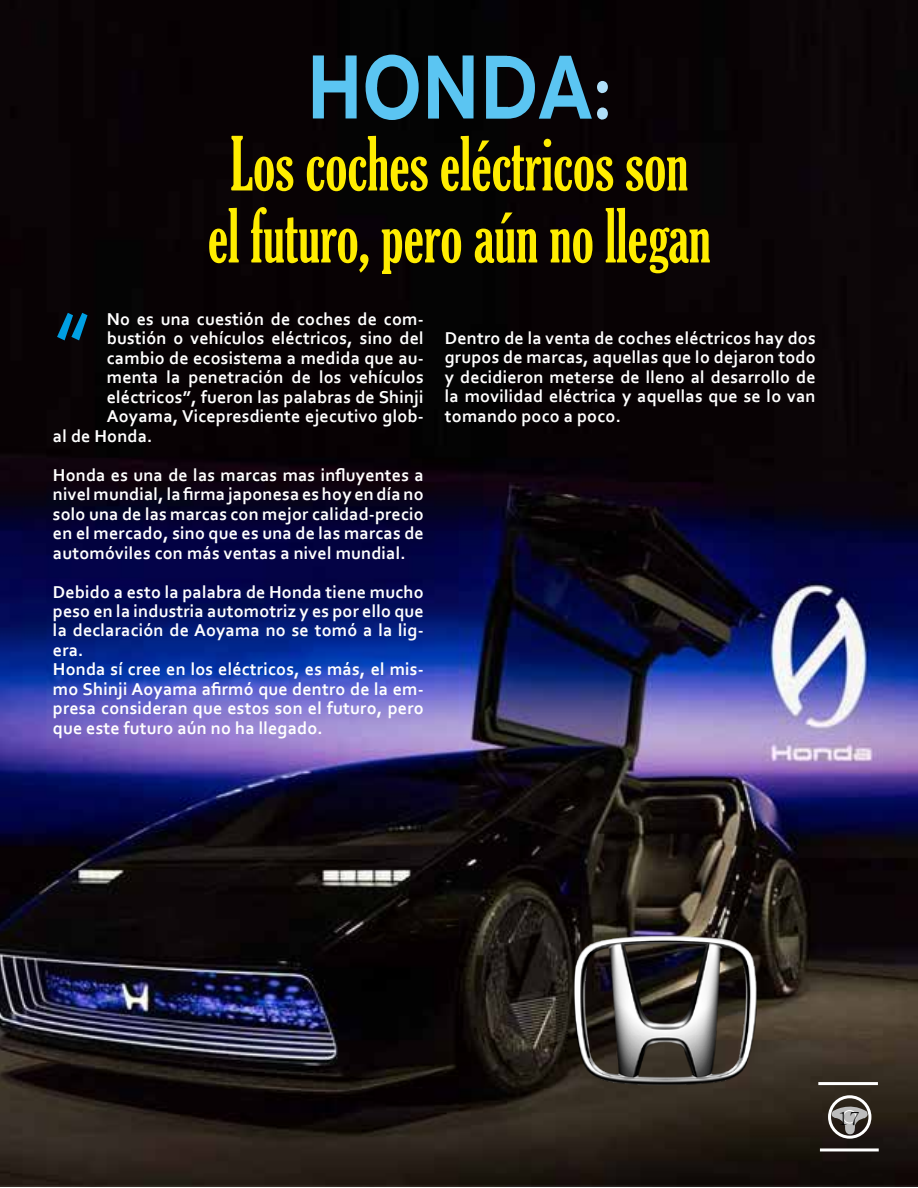
<style>
.page{position:relative;width:918px;height:1188px;background:#fff}
.page>*{position:absolute;margin:0;border:0;box-sizing:border-box;transform-origin:0 0}
.t1{font:300 condensed 108px "Futura";color:#009fe3}
.t2{font:600 90px "Novecento";color:#5bc5f2;scale:.9 1}
.t3{font:extra-condensed 72px/72px "Gloucester";color:#ffed00;text-align:center;scale:.9 1}
.t4{font:700 18px/19.5px "Corbel";letter-spacing:.01em;color:#fff;text-align:justify}
.t5{font:500 18px "Adobe Myungjo Std";color:#000}
.s1{color:#afdff9}
</style>
<div class="page">
<img style="left:0;top:0;width:918px;height:1187px">
<div style="left:828px;top:1095px;width:43px;height:44px;border:3px solid #fff;border-radius:50%"></div>
<hr style="left:818px;top:1082px;width:60px;height:3px;background:#fff">
<hr style="left:820px;top:1148px;width:59px;height:3px;background:#fff">
<svg style="left:829px;top:1101px;width:41px;height:34px"></svg>
<div style="left:843px;top:1110px;width:13px;height:13px;border:1px solid #fff;border-radius:50%"></div>
<img style="left:538px;top:928px;width:287px;height:172px">
<h2 class="t2" style="left:307px;top:32px;width:341px">HONDA<span class="s1">:</span></h2>
<h3 class="t3" style="left:208px;top:128px;width:561px">Los coches eléctricos son el futuro, pero aún no llegan</h3>
<p class="t4" style="left:107px;top:308px;width:318px">No es una cuestión de coches de com-</p>
<p class="t4" style="left:107px;top:328px;width:318px">bustión o vehículos eléctricos, sino del</p>
<p class="t4" style="left:107px;top:347px;width:318px">cambio de ecosistema a medida que au-</p>
<p class="t4" style="left:107px;top:367px;width:318px">menta la penetración de los vehículos</p>
<p class="t4" style="left:107px;top:386px;width:318px">eléctricos”, fueron las palabras de Shinji</p>
<p class="t4" style="left:107px;top:406px;width:318px">Aoyama, Vicepresdiente ejecutivo glob-</p>
<p class="t4" style="left:53px;top:425px;width:101px">al de Honda.</p>
<p class="t4" style="left:53px;top:464px;width:372px">Honda es una de las marcas mas influyentes a nivel mundial, la firma japonesa es hoy en día no solo una de las marcas con mejor calidad-precio en el mercado, sino que es una de las marcas de automóviles con más ventas a nivel mundial.</p>
<p class="t4" style="left:53px;top:581px;width:372px;text-align:left">Debido a esto la palabra de Honda tiene mucho peso en la industria automotriz y es por ello que la declaración de Aoyama no se tomó a la lig&shy;era.<br>Honda sí cree en los eléctricos, es más, el mis&shy;mo Shinji Aoyama afirmó que dentro de la em&shy;presa consideran que estos son el futuro, pero que este futuro aún no ha llegado.</p>
<h1 class="t1" style="left:53px;top:292px;width:40px">“</h1>
<p class="t4" style="left:445px;top:328px;width:372px">Dentro de la venta de coches eléctricos hay dos grupos de marcas, aquellas que lo dejaron todo y decidieron meterse de lleno al desarrollo de la movilidad eléctrica y aquellas que se lo van tomando poco a poco.</p>
<p class="t5" style="left:838px;top:1109px;width:24px">17</p>
</div>
